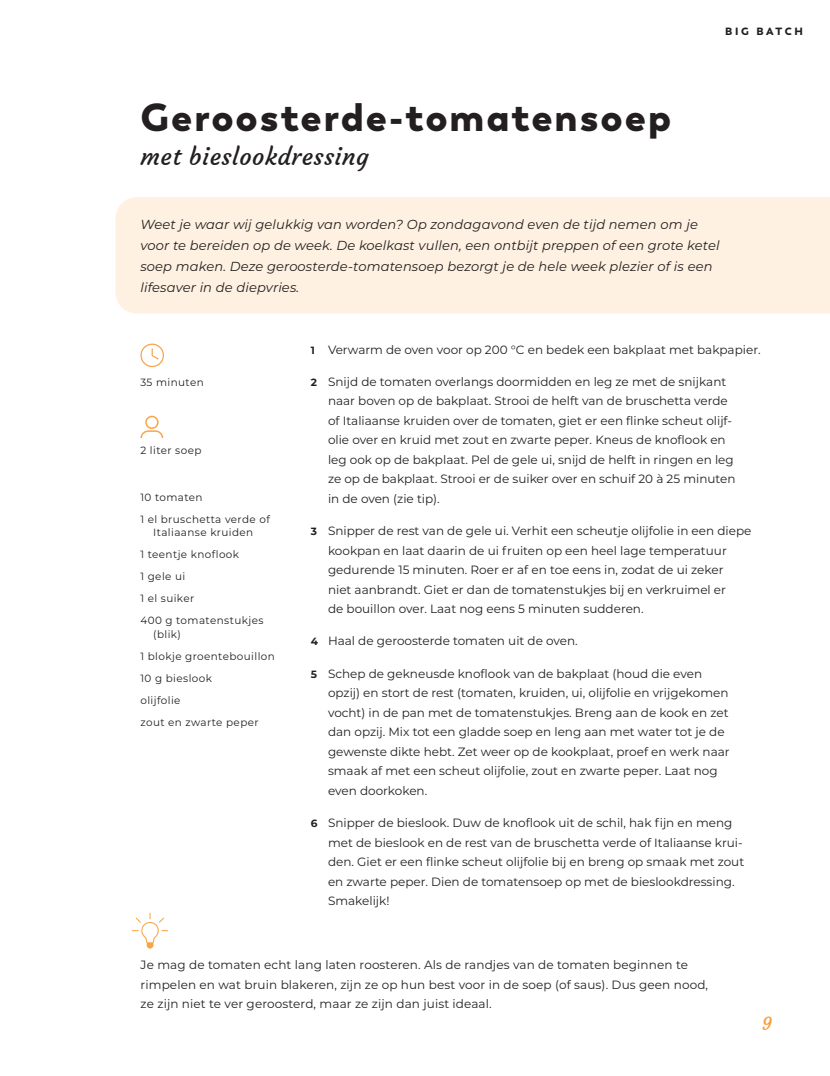
<style>
.page{position:relative;width:830px;height:1076px;background:#fff}
.page>*{position:absolute;margin:0;border:0;box-sizing:border-box;transform-origin:0 0}
.t1{font:900 39px "Trenda";letter-spacing:.05em;color:#231f20}
.t2{font:24px "Courgette";letter-spacing:.02em;color:#231f20}
.t3{font:18px "Courgette";color:#f89b33}
.t4{font:italic 13.05px/21px "Montserrat";letter-spacing:.01em;color:#231f20}
.t5{font:12px/19.5px "Montserrat";color:#231f20}
.t6{font:10.5px/22px "Montserrat";letter-spacing:.04em;color:#231f20}
.t7{font:900 10.5px "Trenda";letter-spacing:.245em;color:#231f20}
.s1{font-weight:700;font-size:10.5px}
</style>
<div class="page">
<div style="left:115px;top:197px;width:714px;height:116px;background:#fef1e1"></div>
<svg style="left:140px;top:344px;width:24px;height:23px"></svg>
<svg style="left:140px;top:416px;width:23px;height:22px"></svg>
<svg style="left:132px;top:912px;width:36px;height:36px"></svg>
<h1 class="t1" style="left:140px;top:92px;width:532px">Geroosterde-tomatensoep</h1>
<h2 class="t2" style="left:140px;top:142px;width:230px">met bieslookdressing</h2>
<p class="t7" style="left:724px;top:24px;width:79px">BIG BATCH</p>
<p class="t4" style="left:140px;top:213px;width:580px">Weet je waar wij gelukkig van worden? Op zondagavond even de tijd nemen om je voor te bereiden op de week. De koelkast vullen, een ontbijt preppen of een grote ketel soep maken. Deze geroosterde-tomatensoep bezorgt je de hele week plezier of is een lifesaver in de diepvries.</p>
<p class="t6" style="left:140px;top:371px;width:65px">35 minuten</p>
<p class="t6" style="left:140px;top:439px;width:62px">2 liter soep</p>
<p class="t6" style="left:140px;top:485px;width:131px">10 tomaten<br>1 el bruschetta verde of</p>
<p class="t6" style="left:140px;top:521px;width:124px;text-indent:13px">Italiaanse kruiden<br>1 teentje knoflook<br>1 gele ui<br>1 el suiker<br>400 g tomatenstukjes</p>
<p class="t6" style="left:140px;top:622px;width:136px;text-indent:13px">(blik)<br>1 blokje groentebouillon<br>10 g bieslook<br>olijfolie<br>zout en zwarte peper</p>
<p class="t5" style="left:311px;top:339px;width:451px"><span class="s1">1</span> Verwarm de oven voor op 200 °C en bedek een bakplaat met bakpapier.</p>
<p class="t5" style="left:328px;top:371px;width:409px;text-indent:-17px"><span class="s1">2</span> Snijd de tomaten overlangs doormidden en leg ze met de snijkant naar boven op de bakplaat. Strooi de helft van de bruschetta verde of Italiaanse kruiden over de tomaten, giet er een flinke scheut olijf&shy;olie over en kruid met zout en zwarte peper. Kneus de knoflook en leg ook op de bakplaat. Pel de gele ui, snijd de helft in ringen en leg ze op de bakplaat. Strooi er de suiker over en schuif 20 à 25 minuten in de oven (zie tip).</p>
<p class="t5" style="left:328px;top:521px;width:425px;text-indent:-17px"><span class="s1">3</span> Snipper de rest van de gele ui. Verhit een scheutje olijfolie in een diepe kookpan en laat daarin de ui fruiten op een heel lage temperatuur gedurende 15 minuten. Roer er af en toe eens in, zodat de ui zeker<br>niet aanbrandt. Giet er dan de tomatenstukjes bij en verkruimel er<br>de bouillon over. Laat nog eens 5 minuten sudderen.</p>
<p class="t5" style="left:311px;top:631px;width:268px"><span class="s1">4</span> Haal de geroosterde tomaten uit de oven.</p>
<p class="t5" style="left:328px;top:663px;width:403px;text-indent:-17px"><span class="s1">5</span> Schep de gekneusde knoflook van de bakplaat (houd die even opzij) en stort de rest (tomaten, kruiden, ui, olijfolie en vrijgekomen vocht) in de pan met de tomatenstukjes. Breng aan de kook en zet dan opzij. Mix tot een gladde soep en leng aan met water tot je de gewenste dikte hebt. Zet weer op de kookplaat, proef en werk naar smaak af met een scheut olijfolie, zout en zwarte peper. Laat nog even doorkoken.</p>
<p class="t5" style="left:328px;top:812px;width:417px;text-indent:-17px"><span class="s1">6</span> Snipper de bieslook. Duw de knoflook uit de schil, hak fijn en meng met de bieslook en de rest van de bruschetta verde of Italiaanse krui&shy;den. Giet er een flinke scheut olijfolie bij en breng op smaak met zout en zwarte peper. Dien de tomatensoep op met de bieslookdressing.<br>Smakelijk!</p>
<p class="t5" style="left:140px;top:955px;width:568px">Je mag de tomaten echt lang laten roosteren. Als de randjes van de tomaten beginnen te rimpelen en wat bruin blakeren, zijn ze op hun best voor in de soep (of saus). Dus geen nood, ze zijn niet te ver geroosterd, maar ze zijn dan juist ideaal.</p>
<h3 class="t3" style="left:761px;top:1012px;width:11px">9</h3>
</div>
